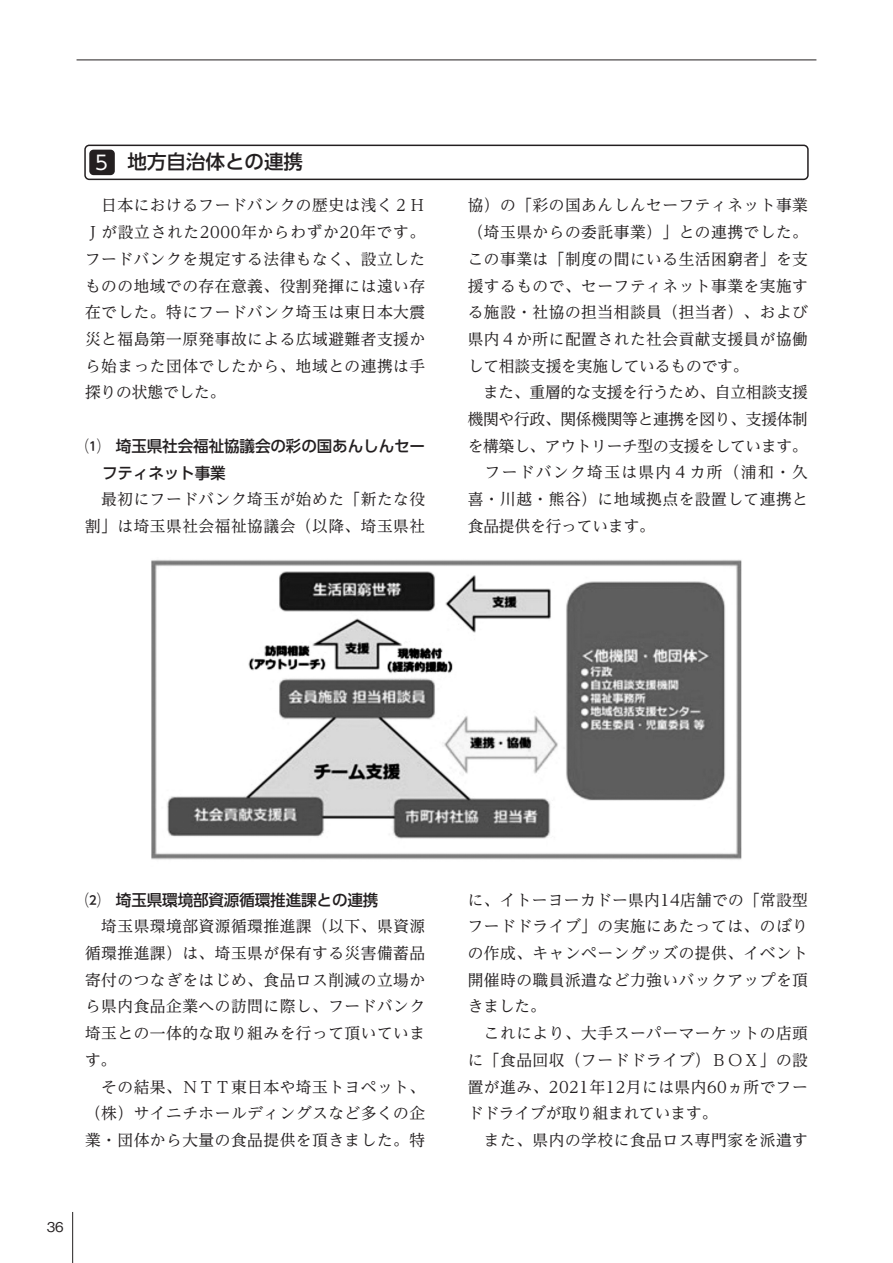
<style>
.page{position:relative;width:893px;height:1263px;background:#fff}
.page>*{position:absolute;margin:0;border:0;box-sizing:border-box;transform-origin:0 0}
.t1{font:500 19.5px "UD Shin Go Pro";color:#231f20}
.t2{font:15.75px/26.7px "UD Reimin Pro";letter-spacing:.03em;color:#231f20}
.t3{font:500 15.75px/26.7px "UD Shin Go Pro";letter-spacing:-.01em;color:#231f20}
.t4{font:500 13.5px "Gothic BBB Pro";color:#231f20}
.s1{font-weight:400;color:#fff}
</style>
<div class="page">
<hr style="left:72px;top:1212px;width:1px;height:51px;background:#231f20">
<hr style="left:77px;top:60px;width:739px;height:1px;background:#231f20">
<div style="left:84px;top:145px;width:725px;height:35px;border:2px solid #231f20;border-radius:4px"></div>
<div style="left:89px;top:150px;width:26px;height:25px;background:#231f20;border-radius:4px"></div>
<img style="left:151px;top:559px;width:591px;height:301px">
<p class="t1" style="left:92px;top:146px;width:213px"><span class="s1">５</span> 地方自治体との連携</p>
<p class="t2" style="left:85px;top:192px;width:342px;text-align:justify">　日本におけるフードバンクの歴史は浅く２ＨＪが設立された2000年からわずか20年です。フードバンクを規定する法律もなく、設立したものの地域での存在意義、役割発揮には遠い存在でした。特にフードバンク埼玉は東日本大震災と福島第一原発事故による広域避難者支援から始まった団体でしたから、地域との連携は手探りの状態でした。</p>
<p class="t3" style="left:102px;top:432px;width:325px;text-indent:-17px">⑴　埼玉県社会福祉協議会の彩の国あんしんセーフティネット事業</p>
<p class="t2" style="left:85px;top:485px;width:342px">　最初にフードバンク埼玉が始めた「新たな役割」は埼玉県社会福祉協議会（以降、埼玉県社</p>
<p class="t2" style="left:468px;top:192px;width:342px">協）の「彩の国あんしんセーフティネット事業（埼玉県からの委託事業）」との連携でした。この事業は「制度の間にいる生活困窮者」を支援するもので、セーフティネット事業を実施する施設・社協の担当相談員（担当者）、および県内４か所に配置された社会貢献支援員が協働して相談支援を実施しているものです。<br>　また、重層的な支援を行うため、自立相談支援機関や行政、関係機関等と連携を図り、支援体制を構築し、アウトリーチ型の支援をしています。　フードバンク埼玉は県内４カ所（浦和・久喜・川越・熊谷）に地域拠点を設置して連携と食品提供を行っています。</p>
<p class="t3" style="left:85px;top:886px;width:310px">⑵　埼玉県環境部資源循環推進課との連携　</p>
<p class="t2" style="left:85px;top:912px;width:342px">　埼玉県環境部資源循環推進課（以下、県資源循環推進課）は、埼玉県が保有する災害備蓄品寄付のつなぎをはじめ、食品ロス削減の立場から県内食品企業への訪問に際し、フードバンク埼玉との一体的な取り組みを行って頂いています。<br>　その結果、ＮＴＴ東日本や埼玉トヨペット、（株）サイニチホールディングスなど多くの企業・団体から大量の食品提供を頂きました。特</p>
<p class="t4" style="left:47px;top:1216px;width:19px">36</p>
<p class="t2" style="left:468px;top:886px;width:342px">に、イトーヨーカドー県内14店舗での「常設型フードドライブ」の実施にあたっては、のぼりの作成、キャンペーングッズの提供、イベント開催時の職員派遣など力強いバックアップを頂きました。<br>　これにより、大手スーパーマーケットの店頭に「食品回収（フードドライブ）ＢＯＸ」の設置が進み、2021年12月には県内60ヵ所でフードドライブが取り組まれています。<br>　また、県内の学校に食品ロス専門家を派遣す</p>
</div>
